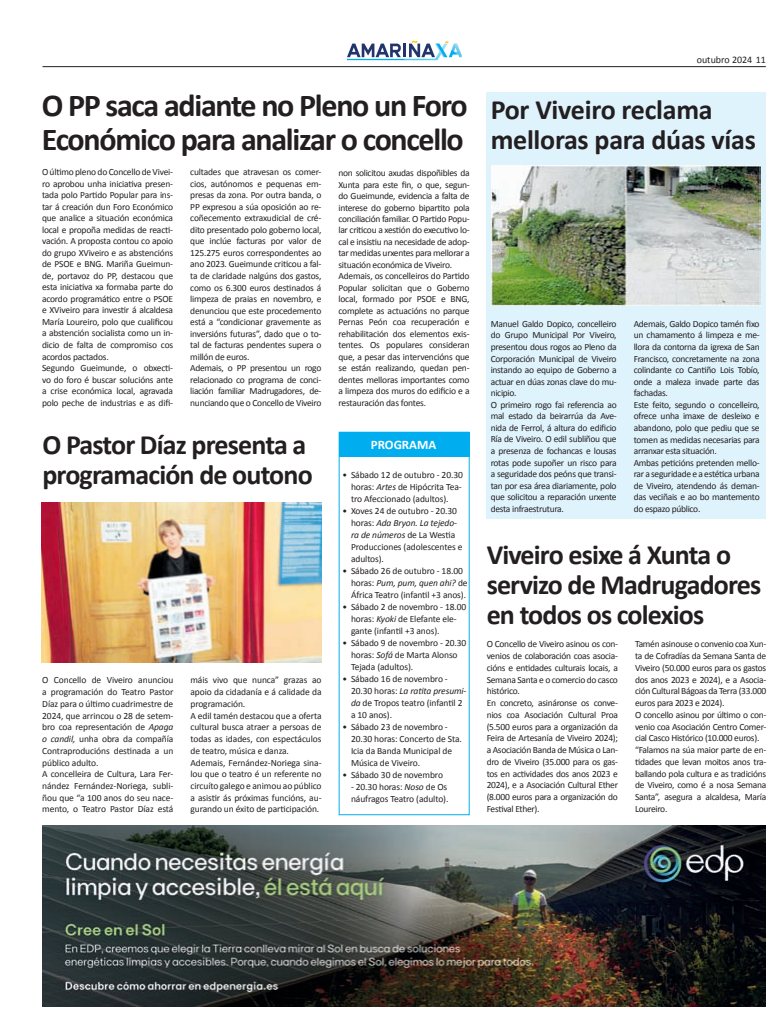
<style>
.page{position:relative;width:780px;height:1035px;background:#fff}
.page>*{position:absolute;margin:0;border:0;box-sizing:border-box;transform-origin:0 0}
.t1{font:700 32px/34px "Calibri";letter-spacing:-.04em;color:#231f20}
.t2{font:700 28px/30px "Calibri";letter-spacing:-.03em;color:#231f20}
.t3{font:700 28px/30px "Calibri";letter-spacing:-.01em;color:#231f20}
.t4{font:700 13px "Calibri";color:#fff}
.t5{font:10px "Calibri";color:#231f20}
.t6{font:9.5px/11.5px "Calibri";letter-spacing:-.03em;color:#231f20}
.t7{font:9.5px/11.7px "Calibri";letter-spacing:-.01em;color:#231f20}
.s1{font-style:italic}
</style>
<div class="page">
<hr style="left:43px;top:66px;width:722px;height:1px;background:#231f20">
<svg style="left:347px;top:41px;width:114px;height:19px"></svg>
<img style="left:42px;top:502px;width:279px;height:160px">
<div style="left:486px;top:92px;width:279px;height:427px;background:#dff3fc"></div>
<img style="left:491px;top:165px;width:269px;height:140px">
<svg style="left:338px;top:431px;width:132px;height:384px"></svg>
<div style="left:339px;top:432px;width:130px;height:25px;background:#00aeef"></div>
<img style="left:42px;top:825px;width:723px;height:181px">
<h1 class="t1" style="left:42px;top:87px;width:427px">O PP saca adiante no Pleno un Foro<br>Económico para analizar o concello</h1>
<p class="t6" style="left:42px;top:166px;width:133px">O último pleno do Concello de Vivei&shy;ro aprobou unha iniciativa presen&shy;tada polo Partido Popular para ins&shy;tar á creación dun Foro Económico que analice a situación económica local e propoña medidas de reacti&shy;vación. A proposta contou co apoio do grupo XViveiro e as abstencións de PSOE e BNG. Mariña Gueimun&shy;de, portavoz do PP, destacou que esta iniciativa xa formaba parte do acordo programático entre o PSOE e XViveiro para investir á alcaldesa María Loureiro, polo que cualificou a abstención socialista como un in&shy;dicio de falta de compromiso cos acordos pactados.<br>Segundo Gueimunde, o obxecti&shy;vo do foro é buscar solucións ante a crise económica local, agravada polo peche de industrias e as difi-</p>
<p class="t6" style="left:190px;top:166px;width:133px">cultades que atravesan os comer&shy;cios, autónomos e pequenas em&shy;presas da zona. Por outra banda, o<br>PP expresou a súa oposición ao re&shy;coñecemento extraxudicial de cré&shy;dito presentado polo goberno local, que inclúe facturas por valor de<br>125.275 euros correspondentes ao ano 2023. Gueimunde criticou a fal&shy;ta de claridade nalgúns dos gastos, como os 6.300 euros destinados á limpeza de praias en novembro, e denunciou que este procedemento está a “condicionar gravemente as inversións futuras”, dado que o to&shy;tal de facturas pendentes supera o millón de euros.<br>Ademais, o PP presentou un rogo relacionado co programa de conci&shy;liación familiar Madrugadores, de&shy;nunciando que o Concello de Viveiro</p>
<p class="t6" style="left:338px;top:167px;width:133px">non solicitou axudas dispoñibles da Xunta para este fin, o que, segun&shy;do Gueimunde, evidencia a falta de interese do goberno bipartito pola conciliación familiar. O Partido Popu&shy;lar criticou a xestión do executivo lo&shy;cal e insistiu na necesidade de adop&shy;tar medidas urxentes para mellorar a situación económica de Viveiro.<br>Ademais, os concelleiros do Partido Popular solicitan que o Goberno local, formado por PSOE e BNG, complete as actuacións no parque Pernas Peón coa recuperación e rehabilitación dos elementos exis&shy;tentes. Os populares consideran que, a pesar das intervencións que se están realizando, quedan pen&shy;dentes melloras importantes como a limpeza dos muros do edificio e a restauración das fontes.</p>
<h2 class="t2" style="left:42px;top:428px;width:272px">O Pastor Díaz presenta a programación de outono</h2>
<p class="t7" style="left:42px;top:674px;width:133px">O Concello de Viveiro anunciou a programación do Teatro Pastor<br>Díaz para o último cuadrimestre de<br>2024, que arrincou o 28 de setem&shy;bro coa representación de <span class="s1">Apaga o candil,</span> unha obra da compañía<br>Contraproducións destinada a un público adulto.<br>A concelleira de Cultura, Lara Fer&shy;nández Fernández-Noriega, subli&shy;ñou que “a 100 anos do seu nace&shy;mento, o Teatro Pastor Díaz está</p>
<p class="t7" style="left:190px;top:674px;width:133px">máis vivo que nunca” grazas ao apoio da cidadanía e á calidade da programación.<br>A edil tamén destacou que a oferta cultural busca atraer a persoas de todas as idades, con espectáculos de teatro, música e danza.<br>Ademais, Fernández-Noriega sina&shy;lou que o teatro é un referente no circuíto galego e animou ao público a asistir ás próximas funcións, au&shy;gurando un éxito de participación.</p>
<h3 class="t4" style="left:371px;top:437px;width:67px">PROGRAMA</h3>
<p class="t6" style="left:351px;top:468px;width:113px;line-height:12px;text-align:justify;text-indent:-9px">• Sábado 12 de outubro - 20.30 horas: <span class="s1">Artes</span> de Hipócrita Tea&shy;tro Afeccionado (adultos).</p>
<p class="t7" style="left:351px;top:504px;width:113px;line-height:12px;text-indent:-9px">• Xoves 24 de outubro - 20.30 horas: <span class="s1">Ada Bryon. La tejedo&shy;ra de números</span> de La Westia<br>Producciones (adolescentes e adultos).</p>
<p class="t7" style="left:351px;top:564px;width:118px;line-height:12px;text-indent:-9px">• Sábado 26 de outubro - 18.00 horas: <span class="s1">Pum, pum, quen ahi?</span> de<br>África Teatro (infantil +3 anos).</p>
<p class="t7" style="left:351px;top:600px;width:117px;line-height:12px;text-indent:-9px">• Sábado 2 de novembro - 18.00 horas: <span class="s1">Kyoki</span> de Elefante ele&shy;gante (infantil +3 anos).</p>
<p class="t7" style="left:351px;top:636px;width:117px;line-height:12px;text-indent:-9px">• Sábado 9 de novembro - 20.30 horas: <span class="s1">Sofá</span> de Marta Alonso<br>Tejada (adultos).</p>
<p class="t7" style="left:351px;top:672px;width:117px;line-height:12px;text-indent:-9px">• Sábado 16 de novembro -<br>20.30 horas: <span class="s1">La ratita presumi&shy;da</span> de Tropos teatro (infantil 2 a 10 anos).</p>
<p class="t7" style="left:351px;top:720px;width:112px;line-height:12px;text-indent:-9px">• Sábado 23 de novembro -<br>20.30 horas: Concerto de Sta.<br>Icia da Banda Municipal de<br>Música de Viveiro.</p>
<p class="t7" style="left:342px;top:768px;width:102px">• Sábado 30 de novembro</p>
<p class="t7" style="left:351px;top:780px;width:99px;line-height:12px">- 20.30 horas: <span class="s1">Noso</span> de Os náufragos Teatro (adulto).</p>
<p class="t5" style="left:696px;top:54px;width:70px">outubro 2024 11</p>
<h2 class="t3" style="left:490px;top:93px;width:267px">Por Viveiro reclama melloras para dúas vías</h2>
<p class="t6" style="left:490px;top:317px;width:127px">Manuel Galdo Dopico, concelleiro do Grupo Municipal Por Viveiro, presentou dous rogos ao Pleno da<br>Corporación Municipal de Viveiro instando ao equipo de Goberno a actuar en dúas zonas clave do mu&shy;nicipio.<br>O primeiro rogo fai referencia ao mal estado da beirarrúa da Ave&shy;nida de Ferrol, á altura do edificio<br>Ría de Viveiro. O edil subliñou que a presenza de fochancas e lousas rotas pode supoñer un risco para a seguridade dos peóns que transi&shy;tan por esa área diariamente, polo que solicitou a reparación urxente desta infraestrutura.</p>
<p class="t6" style="left:633px;top:317px;width:127px">Ademais, Galdo Dopico tamén fixo un chamamento á limpeza e me&shy;llora da contorna da igrexa de San<br>Francisco, concretamente na zona colindante co Cantiño Lois Tobío, onde a maleza invade parte das fachadas.<br>Este feito, segundo o concelleiro, ofrece unha imaxe de desleixo e abandono, polo que pediu que se tomen as medidas necesarias para arranxar esta situación.<br>Ambas peticións pretenden mello&shy;rar a seguridade e a estética urbana de Viveiro, atendendo ás deman&shy;das veciñais e ao bo mantemento do espazo público.</p>
<h2 class="t2" style="left:486px;top:538px;width:276px">Viveiro esixe á Xunta o servizo de Madrugadores en todos os colexios</h2>
<p class="t6" style="left:486px;top:638px;width:133px">O Concello de Viveiro asinou os con&shy;venios de colaboración coas asocia&shy;cións e entidades culturais locais, a<br>Semana Santa e o comercio do casco histórico.<br>En concreto, asináronse os conve&shy;nios coa Asociación Cultural Proa (5.500 euros para a organización da<br>Feira de Artesanía de Viveiro 2024); a Asociación Banda de Música o Lan&shy;dro de Viveiro (35.000 para os gas&shy;tos en actividades dos anos 2023 e<br>2024), e a Asociación Cultural Ether (8.000 euros para a organización do<br>Festival Ether).</p>
<p class="t6" style="left:635px;top:638px;width:133px">Tamén asinouse o convenio coa Xun&shy;ta de Cofradías da Semana Santa de<br>Viveiro (50.000 euros para os gastos dos anos 2023 e 2024), e a Asocia&shy;ción Cultural Bágoas da Terra (33.000 euros para 2023 e 2024).<br>O concello asinou por último o con&shy;venio coa Asociación Centro Comer&shy;cial Casco Histórico (10.000 euros). “Falamos na súa maior parte de en&shy;tidades que levan moitos anos tra&shy;ballando pola cultura e as tradicións de Viveiro, como é a nosa Semana<br>Santa”, asegura a alcaldesa, María<br>Loureiro.</p>
</div>
